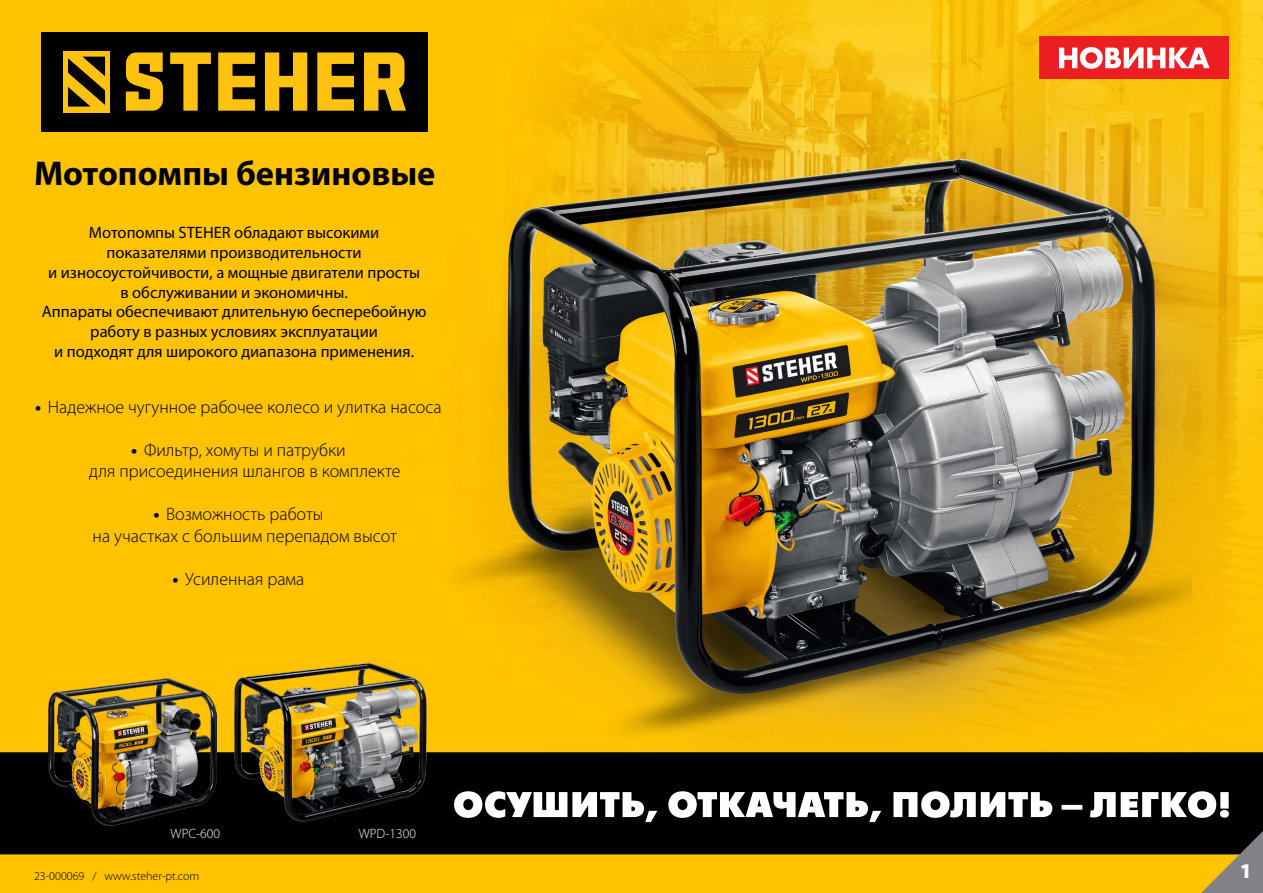
<style>
.page{position:relative;width:1263px;height:893px;background:#fff}
.page>*{position:absolute;margin:0;border:0;box-sizing:border-box;transform-origin:0 0}
.t1{font:700 34.5px "Myriad Pro";color:#000}
.t2{font:900 21px "Myriad Pro";color:#fff}
.t3{font:300 18px/21.6px "Myriad Pro";color:#000}
.t4{font:16.5px/19.8px "Myriad Pro";color:#000;text-align:center}
.t5{font:300 13.5px "Myriad Pro";color:#fff}
.t6{font:300 12px "Myriad Pro";color:#000}
.s1{font-weight:700}
</style>
<div class="page">
<img style="left:0;top:0;width:1263px;height:893px">
<div style="left:41px;top:32px;width:387px;height:99px;background:#000"></div>
<div style="left:63px;top:51px;width:47px;height:61px;background:#ffc20e"></div>
<svg style="left:68px;top:57px;width:37px;height:50px"></svg>
<svg style="left:126px;top:52px;width:37px;height:59px"></svg>
<svg style="left:170px;top:52px;width:41px;height:59px"></svg>
<svg style="left:218px;top:52px;width:37px;height:59px"></svg>
<svg style="left:265px;top:52px;width:42px;height:59px"></svg>
<svg style="left:317px;top:52px;width:37px;height:59px"></svg>
<svg style="left:364px;top:52px;width:42px;height:59px"></svg>
<div style="left:1040px;top:37px;width:189px;height:42px;background:#ed1d24"></div>
<svg style="left:1059px;top:47px;width:150px;height:22px"></svg>
<svg style="left:1201px;top:831px;width:62px;height:62px;background:#716743"></svg>
<img style="left:49px;top:678px;width:167px;height:147px">
<img style="left:233px;top:660px;width:195px;height:165px">
<svg style="left:454px;top:791px;width:775px;height:31px"></svg>
<h1 class="t1" style="left:34px;top:151px;width:403px">Мотопомпы бензиновые</h1>
<p class="t4" style="left:42px;top:223px;width:386px">Мотопомпы STEHER обладают высокими показателями производительности<br>и износоустойчивости, а мощные двигатели просты<br>в обслуживании и экономичны.<br>Аппараты обеспечивают длительную бесперебойную работу в разных условиях эксплуатации<br>и подходят для широкого диапазона применения.</p>
<p class="t3" style="left:35px;top:396px;width:408px"><span class="s1">•</span> Надежное чугунное рабочее колесо и улитка насоса</p>
<p class="t3" style="left:89px;top:439px;width:313px;text-indent:42px"><span class="s1">•</span> Фильтр, хомуты и патрубки<br>для присоединения шлангов в комплекте</p>
<p class="t3" style="left:93px;top:503px;width:306px;text-indent:61px"><span class="s1">•</span> Возможность работы<br>на участках с большим перепадом высот</p>
<p class="t3" style="left:173px;top:568px;width:133px"><span class="s1">•</span> Усиленная рама</p>
<p class="t5" style="left:171px;top:826px;width:51px">WPC-600</p>
<p class="t5" style="left:359px;top:826px;width:59px">WPD-1300</p>
<p class="t6" style="left:34px;top:869px;width:167px">23-000069 / www.steher-pt.com</p>
<p class="t2" style="left:1240px;top:856px;width:14px">1</p>
</div>
